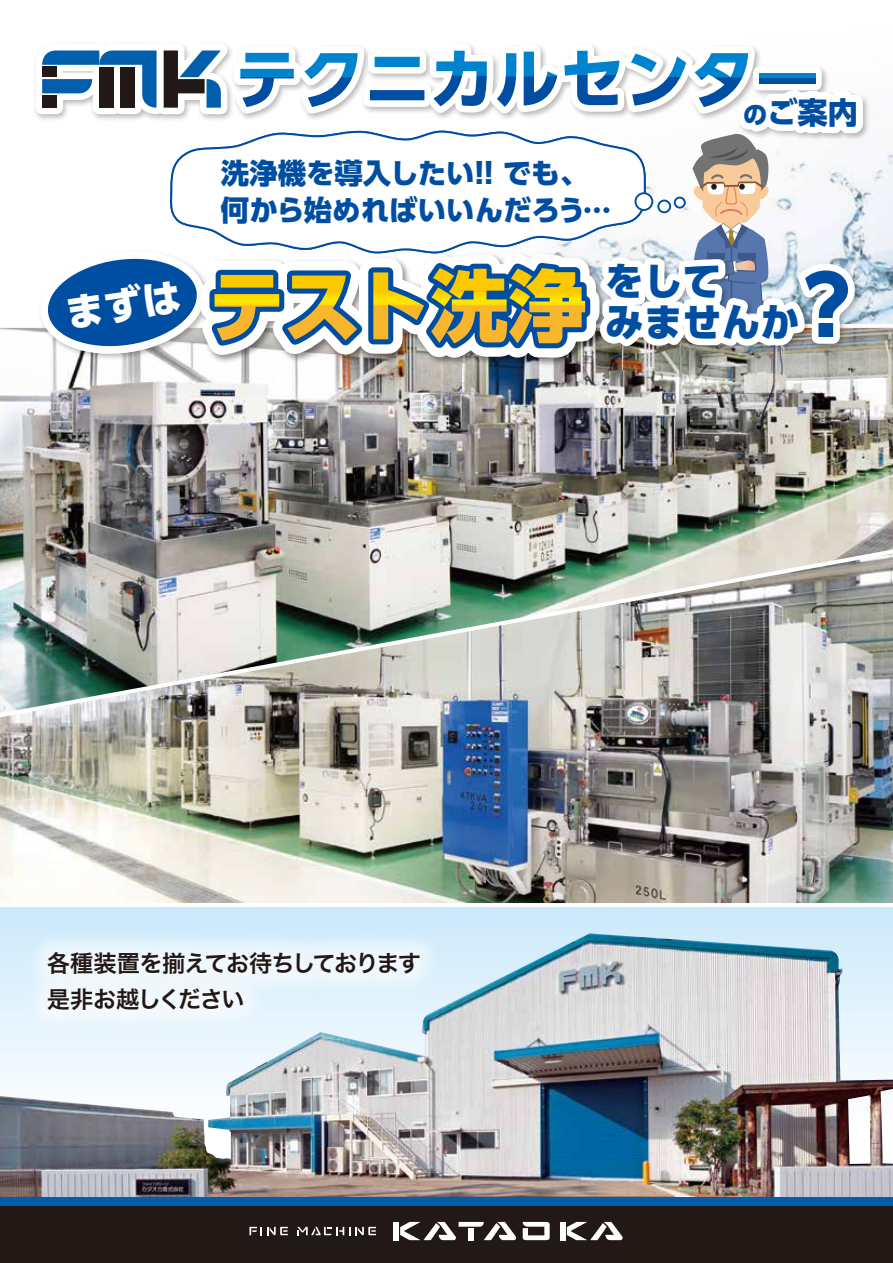
<style>
.page{position:relative;width:893px;height:1263px;background:#fff}
.page>*{position:absolute;margin:0;border:0;box-sizing:border-box;transform-origin:0 0}
.t1{font:800 39px/40.7px "UD Shin Go Pro";color:#004ea2}
.t2{font:800 30.3px "UD Shin Go Pro";color:#004ea2}
.t3{font:800 28.5px/36.9px "UD Shin Go Pro";color:#004ea2}
.t4{font:23.4px/35.7px "Hira Kaku Pro W6";letter-spacing:-.065em;color:#221815}
.s1{font-size:24.15px}
.s2{font-size:80.85px}
</style>
<div class="page">
<div style="left:0;top:907px;width:893px;height:310px;background:#cdeafb"></div>
<img style="left:0;top:933px;width:893px;height:264px">
<div style="left:0;top:1206px;width:893px;height:57px;background:#221815"></div>
<div style="left:0;top:1197px;width:893px;height:9px;background:#005ead"></div>
<svg style="left:249px;top:1227px;width:39px;height:8px"></svg>
<svg style="left:523px;top:1222px;width:27px;height:18px"></svg>
<div style="left:560px;top:1222px;width:5px;height:18px;background:#fff"></div>
<svg style="left:567px;top:1222px;width:56px;height:18px"></svg>
<div style="left:393px;top:1222px;width:6px;height:18px;background:#fff"></div>
<svg style="left:400px;top:1222px;width:117px;height:18px"></svg>
<svg style="left:297px;top:1227px;width:79px;height:8px"></svg>
<img style="left:0;top:713px;width:893px;height:190px">
<img style="left:0;top:328px;width:893px;height:385px">
<img style="left:21px;top:933px;width:425px;height:105px">
<img style="left:32px;top:936px;width:404px;height:98px">
<svg style="left:28px;top:44px;width:863px;height:348px"></svg>
<p class="t3" style="left:221px;top:154px;width:392px">洗浄機を導入したい！！ でも、何から始めればいいんだろう…</p>
<p class="t2" style="left:743px;top:87px;width:116px"><span class="s1">の</span>ご案内</p>
<h1 class="t1" style="left:605px;top:260px;width:264px">をして<br>みませんか<span class="s2">？</span></h1>
<p class="t4" style="left:47px;top:945px;width:376px">各種装置を揃えてお待ちしております是非お越しください</p>
</div>
